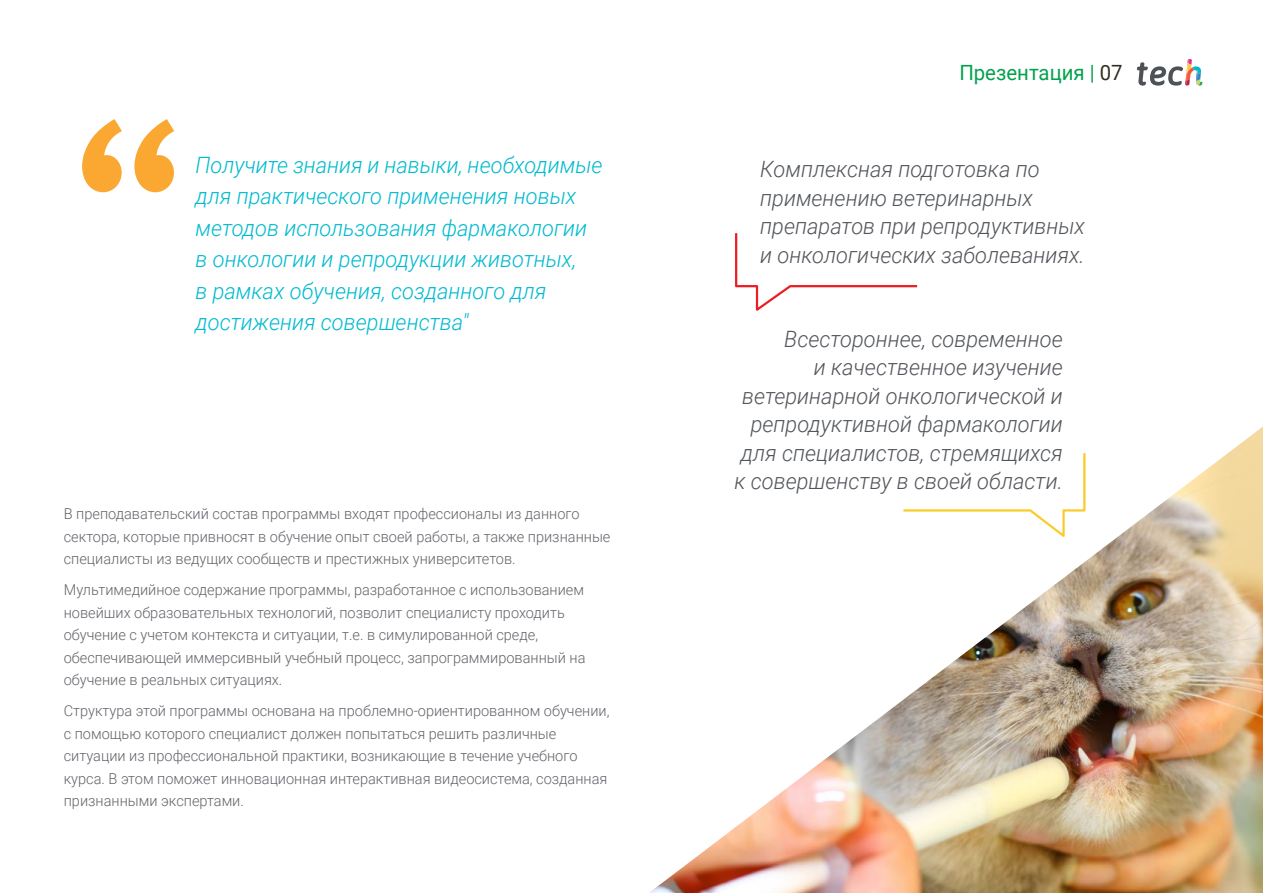
<style>
.page{position:relative;width:1263px;height:893px;background:#fff}
.page>*{position:absolute;margin:0;border:0;box-sizing:border-box;transform-origin:0 0}
.t1{font:italic 300 22.5px/28.5px "Roboto";color:#52555b;text-align:right}
.t2{font:italic 300 22.5px/31.5px "Roboto";color:#00bacf}
.t3{font:21px "Roboto";color:#04a14d}
.t4{font:300 15px/22.5px "Roboto";color:#61646a}
.s1{color:#312e20}
</style>
<div class="page">
<svg style="left:82px;top:119px;width:92px;height:73px"></svg>
<img style="left:649px;top:426px;width:614px;height:467px">
<svg style="left:735px;top:233px;width:183px;height:78px"></svg>
<svg style="left:1137px;top:59px;width:65px;height:27px"></svg>
<h1 class="t2" style="left:195px;top:148px;width:408px">Получите знания и навыки, необходимые для практического применения новых методов использования фармакологии в онкологии и репродукции животных,<br>в рамках обучения, созданного для достижения совершенства"</h1>
<p class="t4" style="left:64px;top:502px;width:548px">В преподавательский состав программы входят профессионалы из данного сектора, которые привносят в обучение опыт своей работы, а также признанные специалисты из ведущих сообществ и престижных университетов.</p>
<p class="t4" style="left:64px;top:578px;width:523px">Мультимедийное содержание программы, разработанное с использованием новейших образовательных технологий, позволит специалисту проходить обучение с учетом контекста и ситуации, т.е. в симулированной среде, обеспечивающей иммерсивный учебный процесс, запрограммированный на обучение в реальных ситуациях.</p>
<p class="t4" style="left:64px;top:699px;width:547px">Структура этой программы основана на проблемно-ориентированном обучении, с помощью которого специалист должен попытаться решить различные ситуации из профессиональной практики, возникающие в течение учебного курса. В этом поможет инновационная интерактивная видеосистема, созданная признанными экспертами.</p>
<h2 class="t3" style="left:959px;top:57px;width:165px">Презентация | <span class="s1">07</span></h2>
<h1 class="t1" style="left:760px;top:154px;width:326px;text-align:left">Комплексная подготовка по применению ветеринарных препаратов при репродуктивных и онкологических заболеваниях.</h1>
<h1 class="t1" style="left:734px;top:324px;width:330px">Всестороннее, современное<br>и качественное изучение ветеринарной онкологической и репродуктивной фармакологии для специалистов, стремящихся к совершенству в своей области.</h1>
</div>
